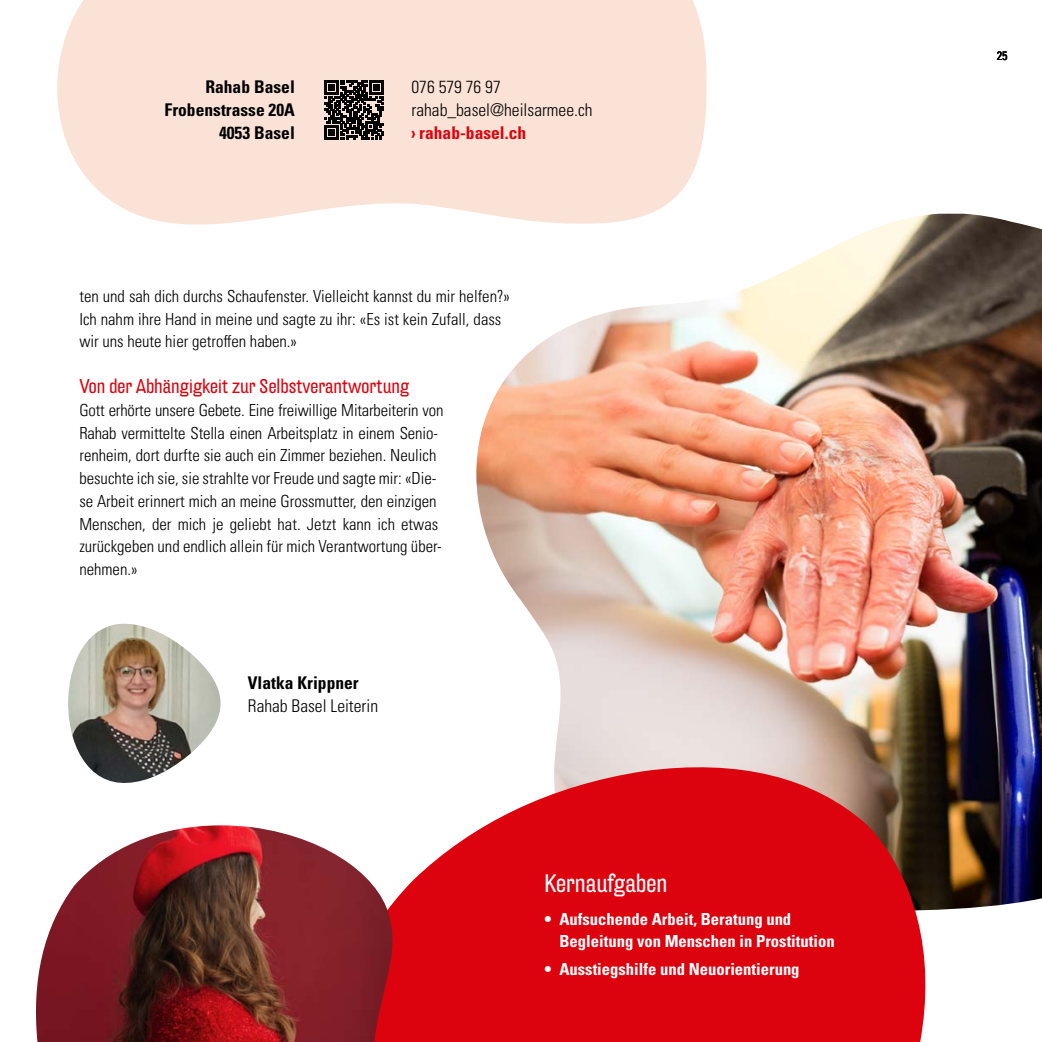
<style>
.page{position:relative;width:1042px;height:1042px;background:#fff}
.page>*{position:absolute;margin:0;border:0;box-sizing:border-box;transform-origin:0 0}
.t1{font:24.5px "Hydra Pro Extd";color:#fff}
.t2{font:19.25px "Hydra Pro Extd";color:#dc030e}
.t3{font:300 condensed 17.5px/22.8px "Univers LT Std";color:#000}
.t4{font:700 condensed 17.5px/22.8px "Univers LT Std";color:#000;text-align:right}
.t5{font:700 condensed 17.5px "Univers LT Std";color:#dc030e}
.t6{font:300 condensed 16.62px/22.8px "Univers LT Pro";color:#000}
.t7{font:700 condensed 16.62px/22.8px "Univers LT Std";color:#fff}
.t8{font:condensed 12.25px "Univers LT Std";color:#000}
</style>
<div class="page">
<img style="left:476px;top:214px;width:566px;height:696px">
<svg style="left:398px;top:758px;width:539px;height:284px;background:#d6252c"></svg>
<svg style="left:57px;top:0;width:652px;height:265px;fill:#fbe2d7"></svg>
<img style="left:68px;top:624px;width:153px;height:159px">
<svg style="left:325px;top:81px;width:58px;height:58px;background:#413b38"></svg>
<img style="left:36px;top:825px;width:362px;height:217px">
<p class="t4" style="left:165px;top:76px;width:132px">Rahab Basel<br>Frobenstrasse 20A<br>4053 Basel</p>
<p class="t3" style="left:411px;top:76px;width:183px">076 579 76 97 rahab_basel@heilsarmee.ch</p>
<p class="t5" style="left:411px;top:122px;width:116px">› rahab-basel.ch</p>
<p class="t6" style="left:79px;top:284px;width:432px">ten und sah dich durchs Schaufenster. Vielleicht kannst du mir helfen?»<br>Ich nahm ihre Hand in meine und sagte zu ihr: «Es ist kein Zufall, dass wir uns heute hier getroffen haben.»</p>
<p class="t2" style="left:79px;top:374px;width:331px">Von der Abhängigkeit zur Selbstverantwortung</p>
<p class="t6" style="left:79px;top:398px;width:366px">Gott erhörte unsere Gebete. Eine freiwillige Mitarbeiterin von Rahab vermittelte Stella einen Arbeitsplatz in einem Senio&shy;renheim, dort durfte sie auch ein Zimmer beziehen. Neulich besuchte ich sie, sie strahlte vor Freude und sagte mir: «Die&shy;se Arbeit erinnert mich an meine Grossmutter, den einzigen Menschen, der mich je geliebt hat. Jetzt kann ich etwas zurückgeben und endlich allein für mich Verantwortung über&shy;nehmen.»</p>
<p class="t4" style="left:248px;top:671px;width:112px">Vlatka Krippner</p>
<p class="t3" style="left:248px;top:694px;width:132px">Rahab Basel Leiterin</p>
<h1 class="t1" style="left:544px;top:868px;width:124px">Kernaufgaben</h1>
<p class="t7" style="left:559px;top:907px;width:277px;text-indent:-15px">• Aufsuchende Arbeit, Beratung und<br>Begleitung von Menschen in Prostitution</p>
<p class="t7" style="left:544px;top:958px;width:257px">• Ausstiegshilfe und Neuorientierung</p>
<p class="t8" style="left:997px;top:48px;width:12px">25</p>
</div>
